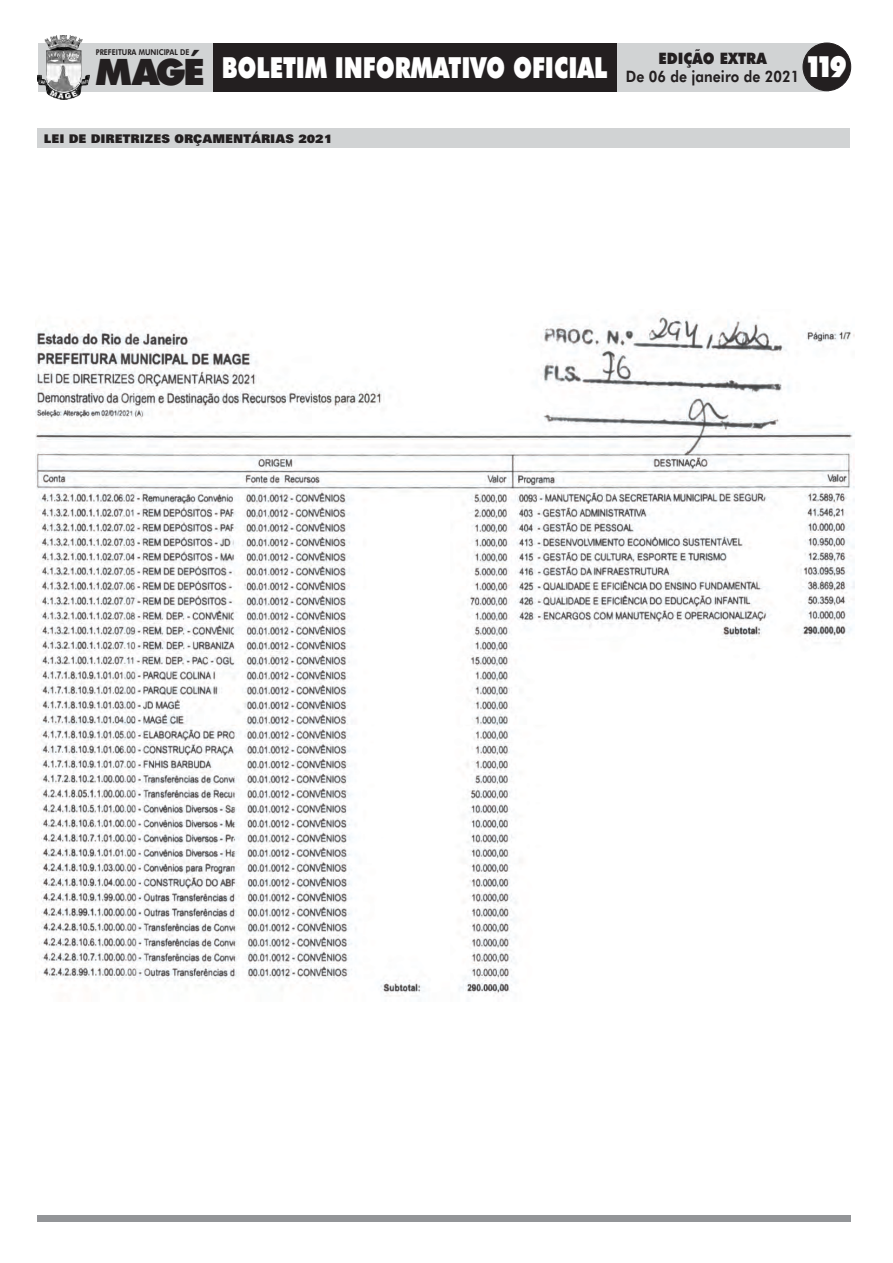
<style>
.page{position:relative;width:893px;height:1263px;background:#fff}
.page>*{position:absolute;margin:0;border:0;box-sizing:border-box;transform-origin:0 0}
.t1{font:900 29.25px "Futura BT";color:#fff;scale:.85 1}
.t2{font:900 29.1px "Futura BT";color:#fff;scale:.77 1}
.t3{font:800 15.75px "Futura BT";letter-spacing:.005em;color:#231f20;scale:.89 1}
.t4{font:900 15.75px "Futura BT";letter-spacing:.005em;color:#231f20;scale:.89 1}
.t5{font:900 12px "Zurich BT";color:#231f20}
.t6{font:800 8.1px "Futura BT";color:#231f20;scale:.88 1}
.s1{font-size:36.45px;color:#231f20}
</style>
<div class="page">
<img style="left:36px;top:313px;width:818px;height:684px">
<div style="left:38px;top:1215px;width:813px;height:6px;background:#939598"></div>
<div style="left:37px;top:128px;width:813px;height:20px;background:#d1d3d4"></div>
<div style="left:38px;top:43px;width:790px;height:48px;background:#d1d3d4"></div>
<div style="left:803px;top:43px;width:48px;height:48px;background:#231f20;border:1px solid #231f20;border-radius:50%"></div>
<div style="left:213px;top:43px;width:404px;height:48px;background:#231f20"></div>
<img style="left:37px;top:35px;width:53px;height:64px">
<h3 class="t4" style="left:658px;top:52px;width:123px">EDIÇÃO EXTRA</h3>
<h3 class="t3" style="left:626px;top:70px;width:197px">De 06 de janeiro de 2021</h3>
<h2 class="t2" style="left:96px;top:56px;width:666px"><span class="s1">MAGÉ</span> BOLETIM INFORMATIVO OFICIAL</h2>
<h1 class="t1" style="left:805px;top:55px;width:51px">119</h1>
<p class="t6" style="left:96px;top:49px;width:108px">PREFEITURA MUNICIPAL DE</p>
<p class="t5" style="left:44px;top:133px;width:290px">LEI DE DIRETRIZES ORÇAMENTÁRIAS 2021</p>
</div>
